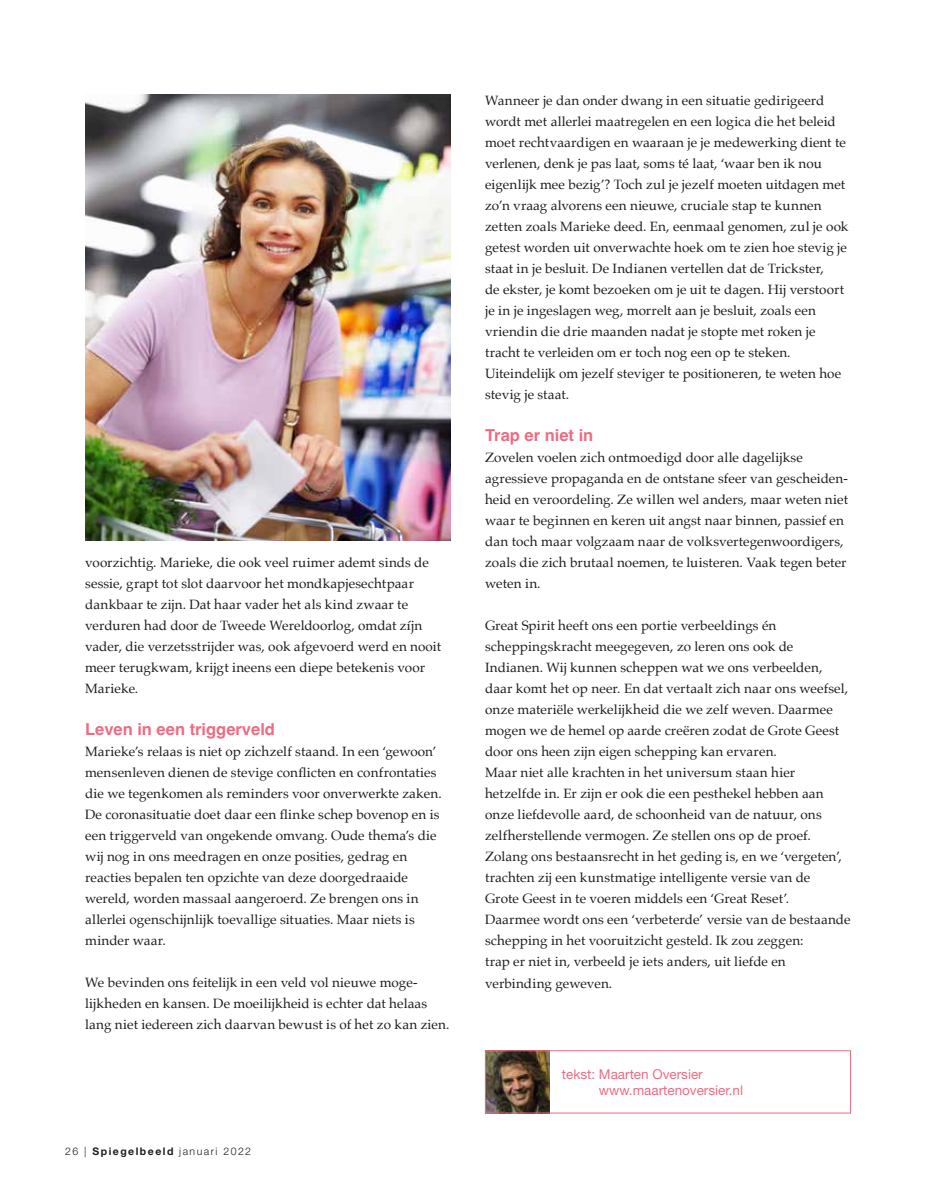
<style>
.page{position:relative;width:936px;height:1191px;background:#fff}
.page>*{position:absolute;margin:0;border:0;box-sizing:border-box;transform-origin:0 0}
.t1{font:700 16.5px "Helvetica";color:#ed6c83}
.t2{font:13.5px/21px "Palatino";letter-spacing:.005em;color:#1d1d1b}
.t3{font:13.5px/16.5px "Helvetica Neue LT";color:#ed6c83}
.t4{font:300 10.5px "Helvetica Neue LT";letter-spacing:.14em;color:#1d1d1b}
.s1{font-weight:700}
</style>
<div class="page">
<img style="left:487px;top:1052px;width:62px;height:59px">
<div style="left:485px;top:1050px;width:365px;height:63px;border:1px solid #ed6c83"></div>
<img style="left:85px;top:94px;width:366px;height:446px">
<p class="t2" style="left:85px;top:552px;width:357px">voorzichtig. Marieke, die ook veel ruimer ademt sinds de sessie, grapt tot slot daarvoor het mondkapjesechtpaar dankbaar te zijn. Dat haar vader het als kind zwaar te verduren had door de Tweede Wereldoorlog, omdat zíjn vader, die verzetsstrijder was, ook afgevoerd werd en nooit meer terugkwam, krijgt ineens een diepe betekenis voor Marieke.</p>
<p class="t1" style="left:85px;top:719px;width:191px">Leven in een triggerveld</p>
<p class="t2" style="left:85px;top:741px;width:358px">Marieke’s relaas is niet op zichzelf staand. In een ‘gewoon’ mensenleven dienen de stevige conflicten en confrontaties die we tegenkomen als reminders voor onverwerkte zaken.<br>De coronasituatie doet daar een flinke schep bovenop en is een triggerveld van ongekende omvang. Oude thema’s die wij nog in ons meedragen en onze posities, gedrag en reacties bepalen ten opzichte van deze doorgedraaide wereld, worden massaal aangeroerd. Ze brengen ons in allerlei ogenschijnlijk toevallige situaties. Maar niets is minder waar.</p>
<p class="t2" style="left:85px;top:972px;width:366px">We bevinden ons feitelijk in een veld vol nieuwe moge&shy;lijkheden en kansen. De moeilijkheid is echter dat helaas lang niet iedereen zich daarvan bewust is of het zo kan zien.</p>
<p class="t4" style="left:65px;top:1145px;width:187px">26 | <span class="s1">Spiegelbeeld</span> januari 2022</p>
<p class="t2" style="left:485px;top:90px;width:365px">Wanneer je dan onder dwang in een situatie gedirigeerd wordt met allerlei maatregelen en een logica die het beleid moet rechtvaardigen en waaraan je je medewerking dient te verlenen, denk je pas laat, soms té laat, ‘waar ben ik nou eigenlijk mee bezig’? Toch zul je jezelf moeten uitdagen met zo’n vraag alvorens een nieuwe, cruciale stap te kunnen zetten zoals Marieke deed. En, eenmaal genomen, zul je ook getest worden uit onverwachte hoek om te zien hoe stevig je staat in je besluit. De Indianen vertellen dat de Trickster,<br>de ekster, je komt bezoeken om je uit te dagen. Hij verstoort je in je ingeslagen weg, morrelt aan je besluit, zoals een vriendin die drie maanden nadat je stopte met roken je tracht te verleiden om er toch nog een op te steken.<br>Uiteindelijk om jezelf steviger te positioneren, te weten hoe stevig je staat.</p>
<p class="t1" style="left:485px;top:425px;width:110px">Trap er niet in</p>
<p class="t2" style="left:485px;top:447px;width:364px">Zovelen voelen zich ontmoedigd door alle dagelijkse agressieve propaganda en de ontstane sfeer van gescheiden&shy;heid en veroordeling. Ze willen wel anders, maar weten niet waar te beginnen en keren uit angst naar binnen, passief en dan toch maar volgzaam naar de volksvertegenwoordigers, zoals die zich brutaal noemen, te luisteren. Vaak tegen beter weten in.</p>
<p class="t2" style="left:485px;top:615px;width:367px">Great Spirit heeft ons een portie verbeeldings én scheppingskracht meegegeven, zo leren ons ook de Indianen. Wij kunnen scheppen wat we ons verbeelden, daar komt het op neer. En dat vertaalt zich naar ons weefsel, onze materiële werkelijkheid die we zelf weven. Daarmee mogen we de hemel op aarde creëren zodat de Grote Geest door ons heen zijn eigen schepping kan ervaren.<br>Maar niet alle krachten in het universum staan hier hetzelfde in. Er zijn er ook die een pesthekel hebben aan onze liefdevolle aard, de schoonheid van de natuur, ons zelfherstellende vermogen. Ze stellen ons op de proef.<br>Zolang ons bestaansrecht in het geding is, en we ‘vergeten’, trachten zij een kunstmatige intelligente versie van de<br>Grote Geest in te voeren middels een ‘Great Reset’.<br>Daarmee wordt ons een ‘verbeterde’ versie van de bestaande schepping in het vooruitzicht gesteld. Ik zou zeggen:<br>trap er niet in, verbeeld je iets anders, uit liefde en verbinding geweven.</p>
<p class="t3" style="left:599px;top:1065px;width:145px;text-indent:-37px">tekst: Maarten Oversier www.maartenoversier.nl</p>
</div>
